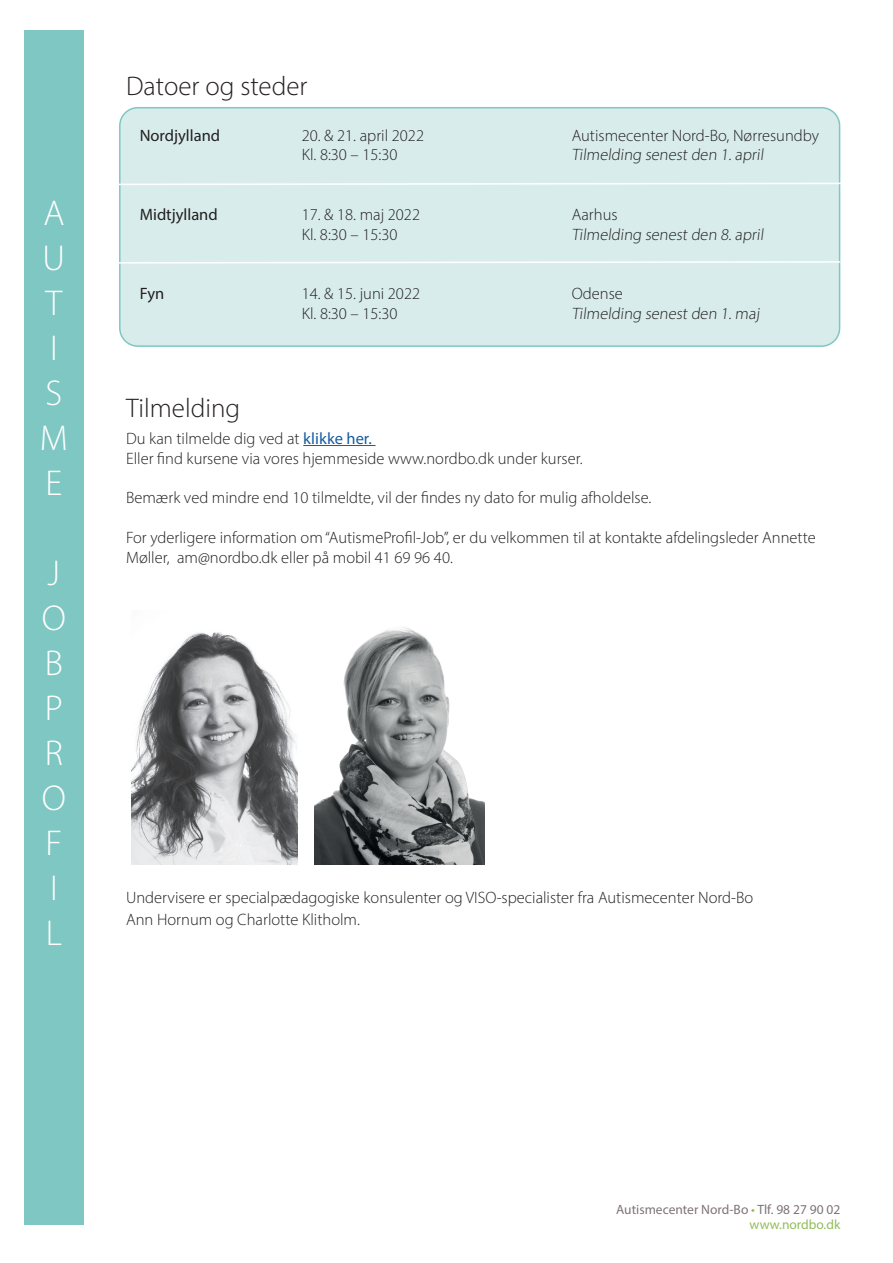
<style>
.page{position:relative;width:893px;height:1263px;background:#fff}
.page>*{position:absolute;margin:0;border:0;box-sizing:border-box;transform-origin:0 0}
.t1{font:300 36px/45px "Myriad Pro";color:#fff}
.t2{font:300 27px "Myriad Pro";color:#231f20}
.t3{font:300 16.5px/19.8px "Myriad Pro";color:#231f20}
.t4{font:16.5px "Myriad Pro";color:#231f20}
.t5{font:13.5px/15px "Myriad Pro";color:#807475;text-align:right}
.s1{font-weight:400;color:#175d9e}
.s2{color:#93bd59}
</style>
<div class="page">
<div style="left:24px;top:31px;width:60px;height:1194px;background:#7fc7c3"></div>
<div style="left:120px;top:108px;width:720px;height:238px;background:#d8edeb;border-radius:18px"></div>
<div style="left:119px;top:107px;width:721px;height:240px;border:2px solid #7fc7c3;border-radius:18px"></div>
<svg style="left:119px;top:182px;width:722px;height:4px"></svg>
<svg style="left:119px;top:260px;width:722px;height:4px"></svg>
<hr style="left:303px;top:445px;width:73px;height:1px;background:#175d9e">
<img style="left:131px;top:632px;width:167px;height:232px">
<img style="left:314px;top:627px;width:170px;height:237px">
<h1 class="t1" style="left:40px;top:190px;width:30px">A<br>U<br>T<br>I<br>S<br>M<br>E</h1>
<h1 class="t1" style="left:42px;top:550px;width:26px">J<br>O<br>B<br>P<br>R<br>O<br>F<br>I<br>L</h1>
<h2 class="t2" style="left:126px;top:69px;width:183px">Datoer og steder</h2>
<p class="t4" style="left:140px;top:125px;width:82px">Nordjylland</p>
<p class="t3" style="left:302px;top:125px;width:124px">20. &amp; 21. april 2022</p>
<p class="t3" style="left:572px;top:125px;width:249px">Autismecenter Nord-Bo, Nørresundby</p>
<p class="t3" style="left:302px;top:145px;width:97px">Kl. 8:30 – 15:30</p>
<p class="t3" style="left:572px;top:145px;width:196px">Tilmelding senest den 1. april</p>
<p class="t4" style="left:140px;top:204px;width:80px">Midtjylland</p>
<p class="t3" style="left:302px;top:204px;width:120px">17. &amp; 18. maj 2022</p>
<p class="t3" style="left:572px;top:204px;width:48px">Aarhus</p>
<p class="t3" style="left:302px;top:224px;width:97px">Kl. 8:30 – 15:30</p>
<p class="t3" style="left:572px;top:224px;width:196px">Tilmelding senest den 8. april</p>
<p class="t4" style="left:140px;top:283px;width:26px">Fyn</p>
<p class="t3" style="left:302px;top:283px;width:120px">14. &amp; 15. juni 2022</p>
<p class="t3" style="left:572px;top:283px;width:53px">Odense</p>
<p class="t3" style="left:302px;top:303px;width:97px">Kl. 8:30 – 15:30</p>
<p class="t3" style="left:572px;top:303px;width:189px">Tilmelding senest den 1. maj</p>
<h2 class="t2" style="left:126px;top:392px;width:116px">Tilmelding</h2>
<p class="t3" style="left:126px;top:428px;width:458px">Du kan tilmelde dig ved at <span class="s1">klikke her.<br></span>Eller find kursene via vores hjemmeside www.nordbo.dk under kurser.</p>
<p class="t3" style="left:126px;top:488px;width:527px">Bemærk ved mindre end 10 tilmeldte, vil der findes ny dato for mulig afholdelse.</p>
<p class="t3" style="left:126px;top:527px;width:691px">For yderligere information om “AutismeProfil-Job”, er du velkommen til at kontakte afdelingsleder Annette<br>Møller, am@nordbo.dk eller på mobil 41 69 96 40.</p>
<p class="t3" style="left:126px;top:886px;width:629px;line-height:21.6px">Undervisere er specialpædagogiske konsulenter og VISO-specialister fra Autismecenter Nord-Bo<br>Ann Hornum og Charlotte Klitholm.</p>
<p class="t5" style="left:616px;top:1201px;width:226px">Autismecenter Nord-Bo <span class="s2">•</span> Tlf. 98 27 90 02 <span class="s2">www.nordbo.dk</span></p>
</div>
